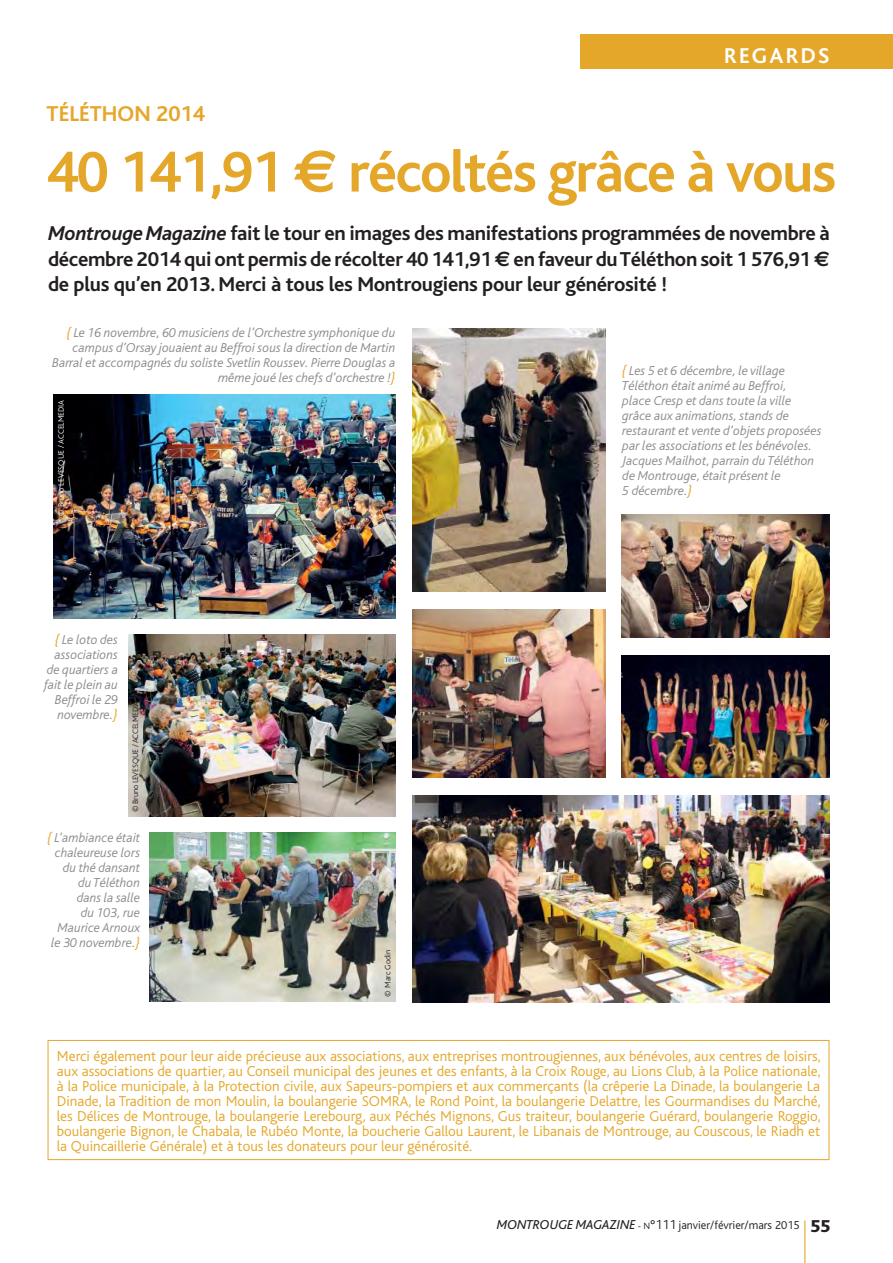
<style>
.page{position:relative;width:893px;height:1263px;background:#fff}
.page>*{position:absolute;margin:0;border:0;box-sizing:border-box;transform-origin:0 0}
.t1{font:700 60px "Bliss";letter-spacing:-.03em;color:#e4a72a}
.t2{font:700 22.5px "Bliss";color:#e4a72a}
.t3{font:700 22.5px "Bliss";letter-spacing:.1em;color:#fff}
.t4{font:700 21px/25.2px "Bliss";letter-spacing:-.015em;color:#231f20;text-align:justify}
.t5{font:300 15px/15px "Bliss";color:#e4a72a;text-align:justify}
.t6{font:italic 300 13.5px/15px "Bliss";color:#908b8c;text-align:right}
.t7{font:300 12px "Bliss";color:#231f20}
.t8{font:300 8.25px "Bliss";color:#fff}
.t9{font:300 8.25px "Bliss";letter-spacing:-.02em;color:#231f20}
.t10{font:300 8.25px "Bliss";color:#231f20}
.s1{font-family:"Euro Sans"}
.s2{font-style:italic}
.s3{color:#e4a72a}
.s4{font-weight:400;font-style:italic;font-size:13.5px}
.s5{font-weight:400;font-size:9px}
.s6{font-size:9.45px}
.s7{font-size:13.5px}
.s8{font-weight:800;font-size:18px}
</style>
<div class="page">
<div style="left:580px;top:34px;width:312px;height:34px;background:#e4a72a"></div>
<hr style="left:804px;top:1220px;width:1px;height:43px;background:#e4a72a">
<img style="left:54px;top:394px;width:342px;height:224px">
<img style="left:149px;top:832px;width:246px;height:170px">
<div style="left:48px;top:1040px;width:781px;height:120px;border:1px solid #e4a72a"></div>
<img style="left:621px;top:515px;width:208px;height:123px">
<img style="left:412px;top:796px;width:417px;height:207px">
<img style="left:412px;top:609px;width:193px;height:169px">
<img style="left:621px;top:655px;width:208px;height:123px">
<img style="left:412px;top:328px;width:193px;height:264px">
<img style="left:128px;top:634px;width:267px;height:182px">
<h2 class="t2" style="left:47px;top:106px;width:160px">TÉLÉTHON 2014</h2>
<h2 class="t3" style="left:724px;top:47px;width:107px">REGARDS</h2>
<h1 class="t1" style="left:47px;top:150px;width:791px">40 141,91 <span class="s1">€</span> récoltés grâce à vous</h1>
<p class="t4" style="left:48px;top:223px;width:783px"><span class="s2">Montrouge Magazine</span> fait le tour en images des manifestations programmées de novembre à décembre 2014 qui ont permis de récolter 40 141,91 <span class="s1">€</span> en faveur du Téléthon soit 1 576,91 <span class="s1">€ </span>de plus qu’en 2013. Merci à tous les Montrougiens pour leur générosité !</p>
<p class="t6" style="left:52px;top:327px;width:345px"><span class="s3">{</span> Le 16 novembre, 60 musiciens de l’Orchestre symphonique du campus d’Orsay jouaient au Beffroi sous la direction de Martin Barral et accompagnés du soliste Svetlin Roussev. Pierre Douglas a même joué les chefs d’orchestre !<span class="s3">}</span></p>
<p class="t8" style="left:58px;top:516px;width:118px;rotate:-90deg">© Bruno LEVESQUE / ACCELMEDIA</p>
<p class="t6" style="left:44px;top:634px;width:76px"><span class="s3">{</span> Le loto des associations de quartiers a fait le plein au<br>Beffroi le 29 novembre.<span class="s3">}</span></p>
<p class="t9" style="left:132px;top:812px;width:113px;rotate:-90deg">© Bruno LEVESQUE / ACCELMEDIA</p>
<p class="t6" style="left:48px;top:832px;width:94px"><span class="s3">{</span> L’ambiance était chaleureuse lors du thé dansant du Téléthon<br>dans la salle<br>du 103, rue<br>Maurice Arnoux le 30 novembre.<span class="s3">}</span></p>
<p class="t10" style="left:384px;top:997px;width:48px;rotate:-90deg">© Marc Godin</p>
<p class="t6" style="left:622px;top:365px;width:201px;text-align:left"><span class="s3">{</span> Les 5 et 6 décembre, le village<br>Téléthon était animé au Beffroi,<br>place Cresp et dans toute la ville grâce aux animations, stands de restaurant et vente d’objets proposées par les associations et les bénévoles.<br>Jacques Mailhot, parrain du Téléthon de Montrouge, était présent le<br>5 décembre.<span class="s3">}</span></p>
<p class="t5" style="left:57px;top:1049px;width:765px">Merci également pour leur aide précieuse aux associations, aux entreprises montrougiennes, aux bénévoles, aux centres de loisirs, aux associations de quartier, au Conseil municipal des jeunes et des enfants, à la Croix Rouge, au Lions Club, à la Police nationale, à la Police municipale, à la Protection civile, aux Sapeurs-pompiers et aux commerçants (la crêperie La Dinade, la boulangerie La Dinade, la Tradition de mon Moulin, la boulangerie SOMRA, le Rond Point, la boulangerie Delattre, les Gourmandises du Marché, les Délices de Montrouge, la boulangerie Lerebourg, aux Péchés Mignons, Gus traiteur, boulangerie Guérard, boulangerie Roggio, boulangerie Bignon, le Chabala, le Rubéo Monte, la boucherie Gallou Laurent, le Libanais de Montrouge, au Couscous, le Riadh et la Quincaillerie Générale) et à tous les donateurs pour leur générosité.</p>
<p class="t7" style="left:497px;top:1220px;width:335px"><span class="s4">MONTROUGE MAGAZINE</span> <span class="s5">-</span> <span class="s6">N</span><span class="s7">°111</span> janvier/février/mars 2015 <span class="s8">55</span></p>
</div>
